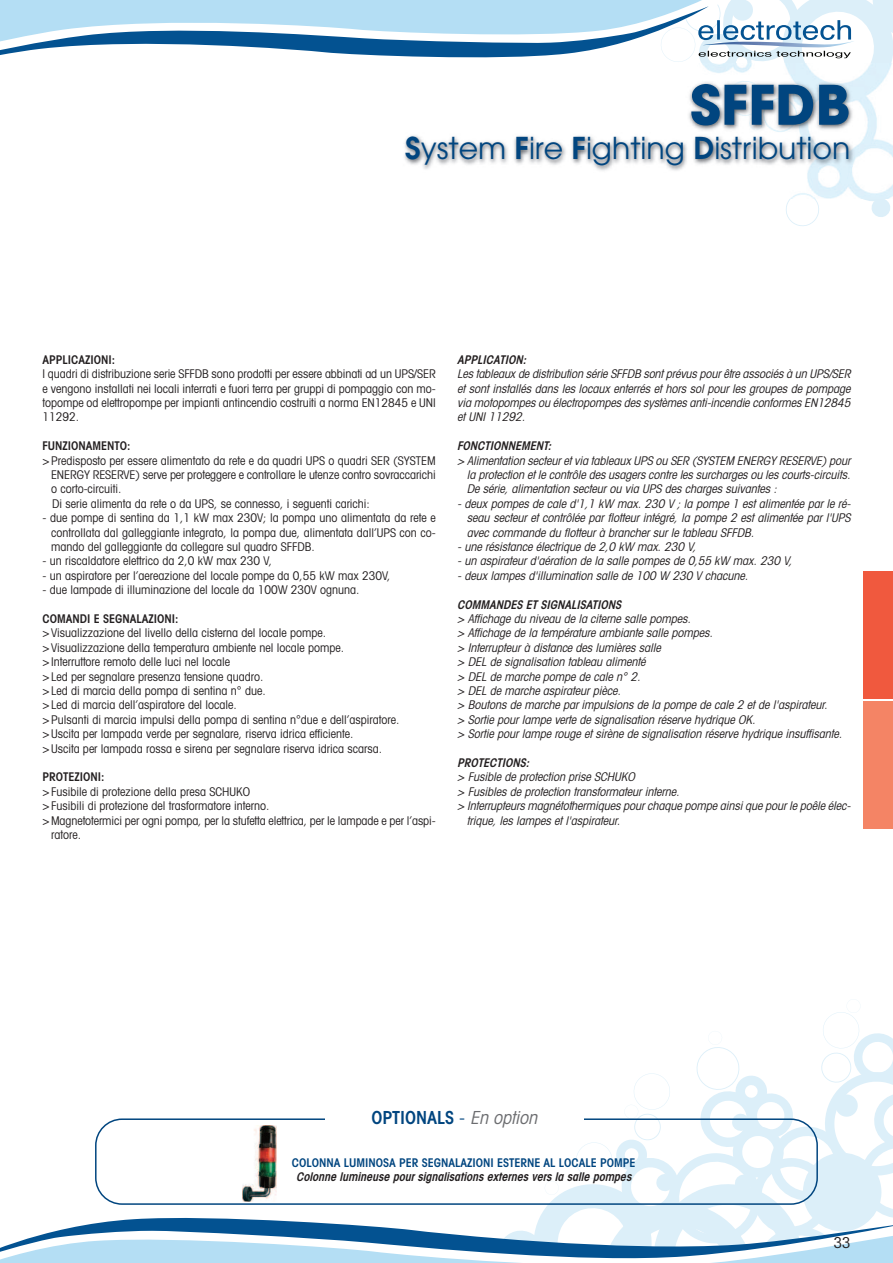
<style>
.page{position:relative;width:893px;height:1263px;background:#fff}
.page>*{position:absolute;margin:0;border:0;box-sizing:border-box;transform-origin:0 0}
.t1{font:700 54px "Avant Garde";color:#01457f}
.t2{font:30px "Avant Garde";color:#01457f}
.t3{font:600 condensed 18px "Avant Garde";color:#01457f}
.t4{font:condensed 15px "Avant Garde";color:#231f20}
.t5{font:condensed 12px/14.4px "Avant Garde";color:#231f20;text-align:justify}
.t6{font:italic condensed 12px/14.4px "Avant Garde";color:#231f20;text-align:justify}
.t7{font:italic 600 condensed 12px "Avant Garde";color:#231f20}
.t8{font:600 condensed 12px "Avant Garde";color:#231f20}
.t9{font:600 condensed 12px "Avant Garde";color:#01457f}
.s1{font-weight:600}
.s2{font-weight:400}
.s3{font-weight:400;font-style:italic;color:#6c6d70}
</style>
<div class="page">
<svg style="left:0;top:0;width:643px;height:58px;fill:#b4def4"></svg>
<svg style="left:643px;top:0;width:250px;height:226px"></svg>
<svg style="left:0;top:1012px;width:893px;height:251px"></svg>
<img style="left:404px;top:63px;width:489px;height:135px">
<svg style="left:95px;top:1118px;width:723px;height:87px"></svg>
<img style="left:243px;top:1125px;width:34px;height:76px">
<div style="left:325px;top:1106px;width:258px;height:27px;background:#fff"></div>
<div style="left:863px;top:572px;width:30px;height:127px;background:#f0593e"></div>
<div style="left:863px;top:701px;width:30px;height:128px;background:#f48465"></div>
<h1 class="t1" style="left:690px;top:85px;width:162px">SFFDB</h1>
<h2 class="t2" style="left:405px;top:137px;width:447px"><span class="s1">S</span>ystem <span class="s1">F</span>ire <span class="s1">F</span>ighting <span class="s1">D</span>istribution</h2>
<p class="t8" style="left:43px;top:355px;width:74px">APPLICAZIONI:</p>
<p class="t5" style="left:43px;top:368px;width:395px">I quadri di distribuzione serie SFFDB sono prodotti per essere abbinati ad un UPS/SER e vengono installati nei locali interrati e fuori terra per gruppi di pompaggio con mo&shy;topompe od elettropompe per impianti antincendio costruiti a norma EN12845 e UNI 11292.</p>
<p class="t8" style="left:43px;top:441px;width:89px">FUNZIONAMENTO:</p>
<p class="t5" style="left:51px;top:454px;width:386px;text-align:left;text-indent:-9px">&gt;Predisposto per essere alimentato da rete e da quadri UPS o quadri SER (SYSTEM ENERGY RESERVE) serve per proteggere e controllare le utenze contro sovraccarichi o corto-circuiti.<br>Di serie alimenta da rete o da UPS, se connesso, i seguenti carichi:</p>
<p class="t5" style="left:51px;top:512px;width:386px;text-indent:-9px">- due pompe di sentina da 1,1 kW max 230V; la pompa uno alimentata da rete e controllata dal galleggiante integrato, la pompa due, alimentata dall’UPS con co&shy;mando del galleggiante da collegare sul quadro SFFDB.</p>
<p class="t5" style="left:43px;top:555px;width:231px">- un riscaldatore elettrico da 2,0 kW max 230 V,</p>
<p class="t5" style="left:43px;top:569px;width:350px">- un aspiratore per l’aereazione del locale pompe da 0,55 kW max 230V,</p>
<p class="t5" style="left:43px;top:584px;width:319px">- due lampade di illuminazione del locale da 100W 230V ognuna.</p>
<p class="t8" style="left:43px;top:614px;width:137px">COMANDI E SEGNALAZIONI:</p>
<p class="t5" style="left:43px;top:627px;width:359px;text-align:left">&gt;Visualizzazione del livello della cisterna del locale pompe. &gt;Visualizzazione della temperatura ambiente nel locale pompe. &gt;Interruttore remoto delle luci nel locale<br>&gt;Led per segnalare presenza tensione quadro.<br>&gt;Led di marcia della pompa di sentina n° due.<br>&gt;Led di marcia dell’aspiratore del locale.<br>&gt;Pulsanti di marcia impulsi della pompa di sentina n°due e dell’aspiratore. &gt;Uscita per lampada verde per segnalare, riserva idrica efficiente.<br>&gt;Uscita per lampada rossa e sirena per segnalare riserva idrica scarsa.</p>
<p class="t8" style="left:43px;top:773px;width:63px">PROTEZIONI:</p>
<p class="t5" style="left:43px;top:785px;width:209px">&gt;Fusibile di protezione della presa SCHUKO</p>
<p class="t5" style="left:43px;top:800px;width:228px">&gt;Fusibili di protezione del trasformatore interno.</p>
<p class="t5" style="left:43px;top:814px;width:395px">&gt;Magnetotermici per ogni pompa, per la stufetta elettrica, per le lampade e per l’aspi-</p>
<p class="t5" style="left:51px;top:829px;width:31px">ratore.</p>
<p class="t7" style="left:457px;top:355px;width:73px">APPLICATION:</p>
<p class="t6" style="left:457px;top:368px;width:397px">Les tableaux de distribution série SFFDB sont prévus pour être associés à un UPS/SER et sont installés dans les locaux enterrés et hors sol pour les groupes de pompage via motopompes ou électropompes des systèmes anti-incendie conformes EN12845 et UNI 11292.</p>
<p class="t7" style="left:457px;top:441px;width:98px">FONCTIONNEMENT:</p>
<p class="t6" style="left:467px;top:454px;width:387px;text-indent:-10px">&gt; Alimentation secteur et via tableaux UPS ou SER (SYSTEM ENERGY RESERVE) pour la protection et le contrôle des usagers contre les surcharges ou les courts-circuits.<br>De série, alimentation secteur ou via UPS des charges suivantes :</p>
<p class="t6" style="left:467px;top:497px;width:387px;text-indent:-10px">- deux pompes de cale d'1,1 kW max. 230 V ; la pompe 1 est alimentée par le ré&shy;seau secteur et contrôlée par flotteur intégré, la pompe 2 est alimentée par l'UPS avec commande du flotteur à brancher sur le tableau SFFDB.</p>
<p class="t6" style="left:457px;top:541px;width:243px">- une résistance électrique de 2,0 kW max. 230 V,</p>
<p class="t6" style="left:457px;top:555px;width:339px">- un aspirateur d'aération de la salle pompes de 0,55 kW max. 230 V,</p>
<p class="t6" style="left:457px;top:569px;width:295px">- deux lampes d'illumination salle de 100 W 230 V chacune.</p>
<p class="t7" style="left:457px;top:600px;width:168px">COMMANDES ET SIGNALISATIONS</p>
<p class="t6" style="left:457px;top:613px;width:389px;text-align:left">&gt; Affichage du niveau de la citerne salle pompes.<br>&gt; Affichage de la température ambiante salle pompes.<br>&gt; Interrupteur à distance des lumières salle<br>&gt; DEL de signalisation tableau alimenté<br>&gt; DEL de marche pompe de cale n° 2.<br>&gt; DEL de marche aspirateur pièce.<br>&gt; Boutons de marche par impulsions de la pompe de cale 2 et de l'aspirateur.<br>&gt; Sortie pour lampe verte de signalisation réserve hydrique OK.<br>&gt; Sortie pour lampe rouge et sirène de signalisation réserve hydrique insuffisante.</p>
<p class="t7" style="left:457px;top:758px;width:76px">PROTECTIONS:</p>
<p class="t6" style="left:457px;top:771px;width:182px">&gt; Fusible de protection prise SCHUKO</p>
<p class="t6" style="left:457px;top:785px;width:226px">&gt; Fusibles de protection transformateur interne.</p>
<p class="t6" style="left:457px;top:800px;width:397px">&gt; Interrupteurs magnétothermiques pour chaque pompe ainsi que pour le poêle élec-</p>
<p class="t6" style="left:467px;top:814px;width:157px">trique, les lampes et l'aspirateur.</p>
<h3 class="t3" style="left:371px;top:1111px;width:171px">OPTIONALS <span class="s2">-</span> <span class="s3">Enoption</span></h3>
<p class="t9" style="left:292px;top:1158px;width:345px">COLONNA LUMINOSA PER SEGNALAZIONI ESTERNE AL LOCALE POMPE</p>
<p class="t7" style="left:296px;top:1172px;width:339px">Colonne lumineuse pour signalisations externes vers la salle pompes</p>
<p class="t4" style="left:834px;top:1237px;width:18px">33</p>
</div>
